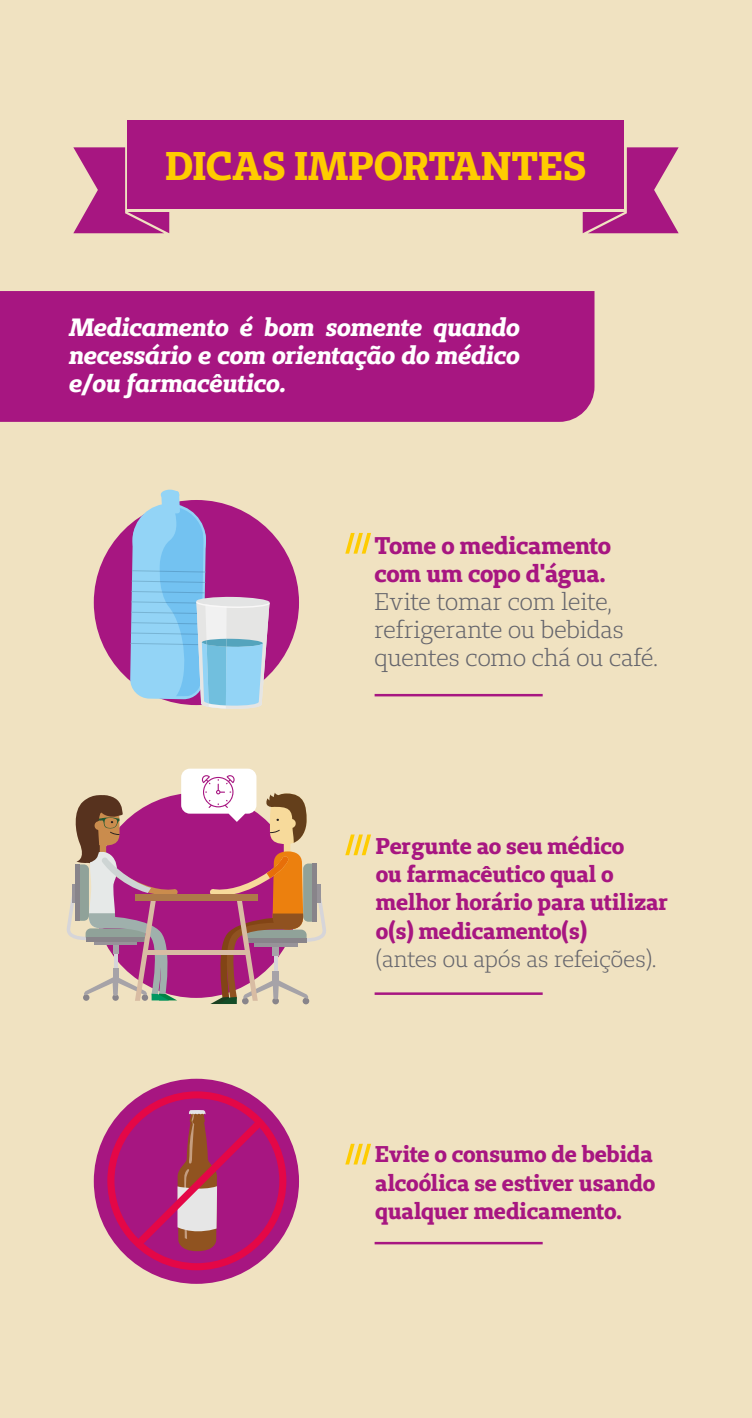
<style>
.page{position:relative;width:752px;height:1418px;background:#fff}
.page>*{position:absolute;margin:0;border:0;box-sizing:border-box;transform-origin:0 0}
.t1{font:700 40px "Unimed Slab";letter-spacing:-.005em;color:#fc0}
.t2{font:italic 700 25px/27.5px "Unimed Slab";letter-spacing:-.01em;color:#fff;text-align:justify}
.t3{font:24px/28.2px "Unimed Slab";letter-spacing:-.005em;color:#65656c}
.t4{font:700 24px/28.2px "Unimed Slab";letter-spacing:-.01em;color:#a71681}
.t5{font:700 22.75px/28px "Unimed Slab";letter-spacing:-.01em;color:#a71681}
.t6{font:22.75px "Unimed Slab";color:#65656c}
</style>
<div class="page">
<div style="left:0;top:0;width:751px;height:1417px;background:#f0e2c1"></div>
<svg style="left:73px;top:147px;width:96px;height:86px"></svg>
<svg style="left:582px;top:147px;width:96px;height:86px"></svg>
<div style="left:127px;top:120px;width:497px;height:89px;background:#a71681"></div>
<div style="left:0;top:291px;width:594px;height:131px;background:#a71681"></div>
<div style="left:94px;top:500px;width:205px;height:205px;background:#a71681;border-radius:50%"></div>
<svg style="left:161px;top:489px;width:18px;height:11px"></svg>
<svg style="left:129px;top:491px;width:140px;height:218px"></svg>
<div style="left:94px;top:1078px;width:205px;height:205px;background:#a71681;border-radius:50%"></div>
<svg style="left:104px;top:1087px;width:186px;height:186px"></svg>
<svg style="left:345px;top:533px;width:26px;height:20px"></svg>
<svg style="left:345px;top:834px;width:26px;height:21px"></svg>
<svg style="left:345px;top:1143px;width:26px;height:21px"></svg>
<svg style="left:67px;top:768px;width:259px;height:236px"></svg>
<hr style="left:374px;top:694px;width:168px;height:2px;background:#a71681">
<hr style="left:374px;top:992px;width:168px;height:2px;background:#a71681">
<hr style="left:374px;top:1241px;width:168px;height:3px;background:#a71681">
<h1 class="t1" style="left:165px;top:140px;width:422px">DICAS IMPORTANTES</h1>
<p class="t2" style="left:69px;top:313px;width:452px">Medicamento é bom somente quando necessário e com orientação do médico e/ou farmacêutico.</p>
<p class="t4" style="left:374px;top:530px;width:238px">Tome o medicamento com um copo d'água.</p>
<p class="t3" style="left:374px;top:587px;width:285px">Evite tomar com leite, refrigerante ou bebidas quentes como chá ou café.</p>
<p class="t5" style="left:375px;top:831px;width:293px">Pergunte ao seu médico<br>ou farmacêutico qual o melhor horário para utilizar o(s) medicamento(s)</p>
<p class="t6" style="left:375px;top:944px;width:282px">(antes ou após as refeições).</p>
<p class="t5" style="left:375px;top:1139px;width:281px;text-align:justify">Evite o consumo de bebida alcoólica se estiver usando qualquer medicamento.</p>
</div>
